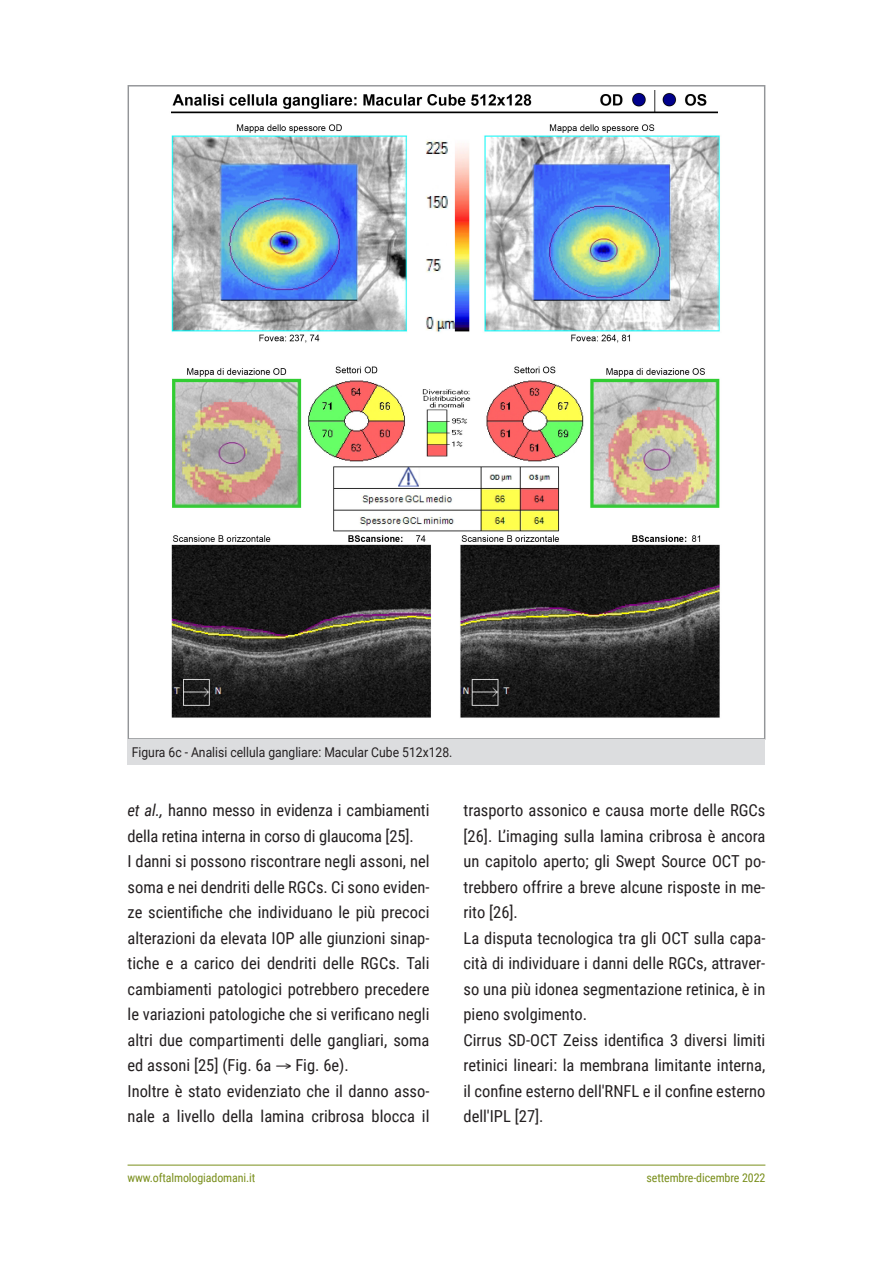
<style>
.page{position:relative;width:893px;height:1263px;background:#fff}
.page>*{position:absolute;margin:0;border:0;box-sizing:border-box;transform-origin:0 0}
.t1{font:16.5px/25.5px "Roboto Condensed";color:#231f20}
.t2{font:13.5px "Roboto";color:#231f20;scale:.9 1}
.t3{font:12px "Roboto Condensed";letter-spacing:-.01em;color:#7a8f1c}
.s1{font-style:italic}
</style>
<div class="page">
<hr style="left:128px;top:1165px;width:637px;height:1px;background:#7a8f1c">
<img style="left:171px;top:90px;width:549px;height:628px">
<div style="left:128px;top:740px;width:637px;height:25px;background:#dcdddf"></div>
<p class="t2" style="left:132px;top:743px;width:358px">Figura 6c - Analisi cellula gangliare: Macular Cube 512x128.</p>
<p class="t1" style="left:128px;top:797px;width:303px"><span class="s1">et al.,</span> hanno messo in evidenza i cambiamenti della retina interna in corso di glaucoma [25].<br>I danni si possono riscontrare negli assoni, nel soma e nei dendriti delle RGCs. Ci sono eviden&shy;ze scientifiche che individuano le più precoci alterazioni da elevata IOP alle giunzioni sinap&shy;tiche e a carico dei dendriti delle RGCs. Tali cambiamenti patologici potrebbero precedere le variazioni patologiche che si verificano negli altri due compartimenti delle gangliari, soma ed assoni [25] (Fig. 6a → Fig. 6e).<br>Inoltre è stato evidenziato che il danno asso&shy;nale a livello della lamina cribrosa blocca il</p>
<p class="t1" style="left:463px;top:797px;width:303px">trasporto assonico e causa morte delle RGCs [26]. L’imaging sulla lamina cribrosa è ancora un capitolo aperto; gli Swept Source OCT po&shy;trebbero offrire a breve alcune risposte in me&shy;rito [26].<br>La disputa tecnologica tra gli OCT sulla capa&shy;cità di individuare i danni delle RGCs, attraver&shy;so una più idonea segmentazione retinica, è in pieno svolgimento.<br>Cirrus SD-OCT Zeiss identifica 3 diversi limiti retinici lineari: la membrana limitante interna, il confine esterno dell'RNFL e il confine esterno dell'IPL [27].</p>
<p class="t3" style="left:128px;top:1169px;width:129px">www.oftalmologiadomani.it</p>
<p class="t3" style="left:646px;top:1169px;width:120px">settembre-dicembre 2022</p>
</div>
